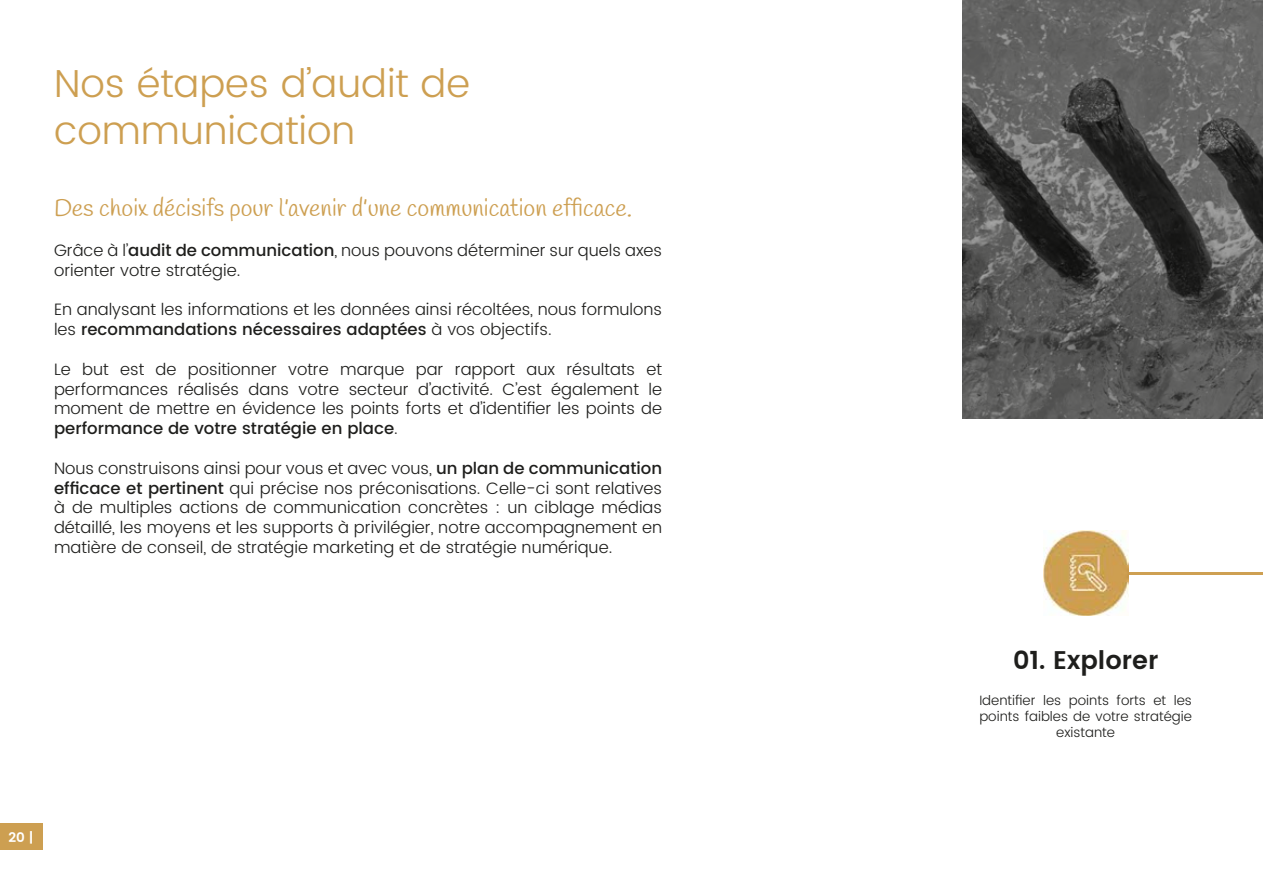
<style>
.page{position:relative;width:1263px;height:893px;background:#fff}
.page>*{position:absolute;margin:0;border:0;box-sizing:border-box;transform-origin:0 0}
.t1{font:300 39px/46.8px "Poppins";color:#cd9f51}
.t2{font:600 25.5px "Poppins";color:#1e1e1c}
.t3{font:24px "Handlee";color:#cd9f51}
.t4{font:300 16.5px/19.8px "Poppins";color:#1e1e1c}
.t5{font:300 13.5px/16.2px "Poppins";color:#1e1e1c;text-align:center}
.t6{font:600 13.5px "Poppins";color:#fff}
.s1{font-weight:500}
</style>
<div class="page">
<div style="left:0;top:823px;width:43px;height:26px;background:#cd9f51"></div>
<hr style="left:1086px;top:572px;width:177px;height:2px;background:#cea052">
<img style="left:1043px;top:531px;width:85px;height:85px">
<svg style="left:962px;top:0;width:301px;height:418px;background:#585857"></svg>
<h1 class="t1" style="left:54px;top:62px;width:417px">Nos étapes d’audit de communication</h1>
<h3 class="t3" style="left:54px;top:194px;width:580px">Des choix décisifs pour l’avenir d’une communication efficace.</h3>
<p class="t4" style="left:54px;top:241px;width:610px">Grâce à l’<span class="s1">audit de communication</span>, nous pouvons déterminer sur quels axes orienter votre stratégie.</p>
<p class="t4" style="left:54px;top:300px;width:610px">En analysant les informations et les données ainsi récoltées, nous formulons les <span class="s1">recommandations nécessaires adaptées</span> à vos objectifs.</p>
<p class="t4" style="left:54px;top:360px;width:610px;text-align:justify">Le but est de positionner votre marque par rapport aux résultats et performances réalisés dans votre secteur d’activité. C’est également le moment de mettre en évidence les points forts et d’identifier les points de <span class="s1">performance de votre stratégie en place</span>.</p>
<p class="t4" style="left:54px;top:459px;width:610px;text-align:justify">Nous construisons ainsi pour vous et avec vous, <span class="s1">un plan de communication efficace et pertinent</span> qui précise nos préconisations. Celle-ci sont relatives à de multiples actions de communication concrètes : un ciblage médias détaillé, les moyens et les supports à privilégier, notre accompagnement en matière de conseil, de stratégie marketing et de stratégie numérique.</p>
<p class="t6" style="left:8px;top:827px;width:27px">20 |</p>
<h2 class="t2" style="left:1013px;top:641px;width:147px">01. Explorer</h2>
<p class="t5" style="left:979px;top:692px;width:214px">Identifier les points forts et les points faibles de votre stratégie existante</p>
</div>
